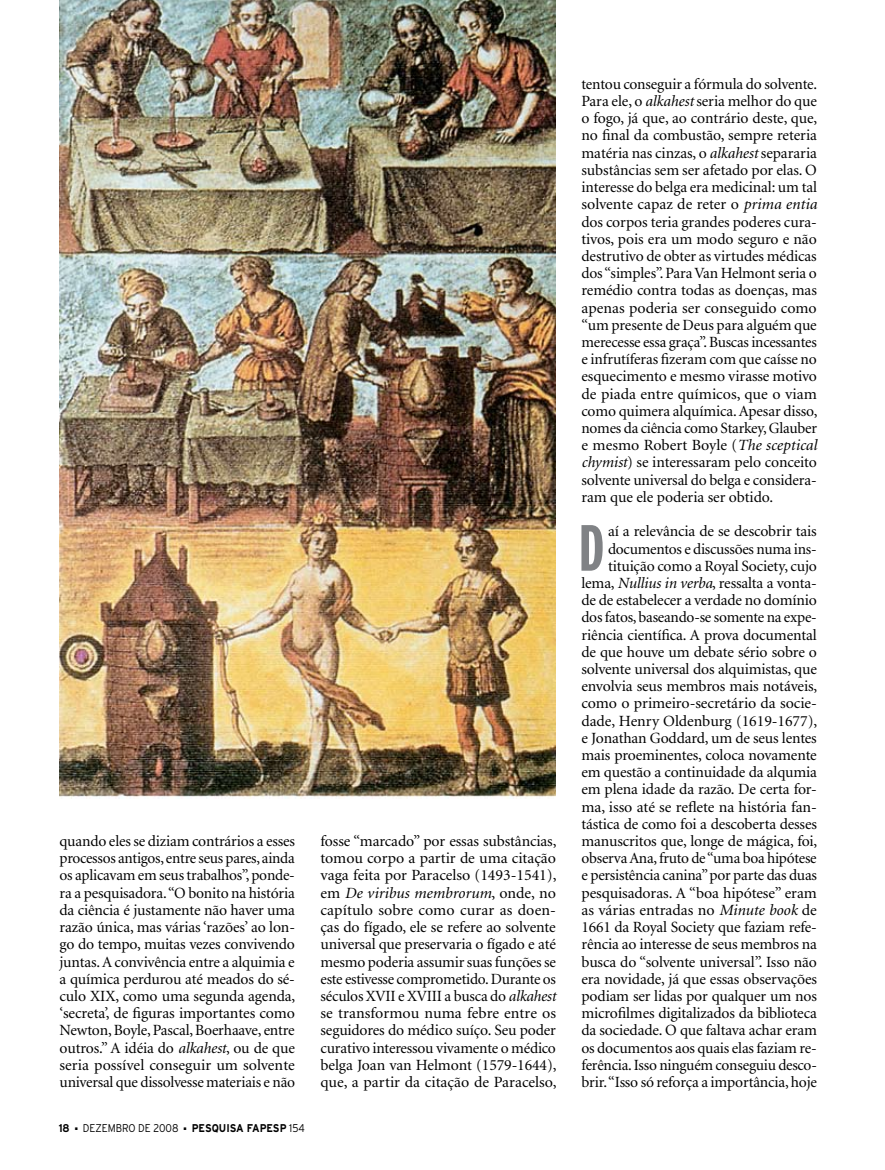
<style>
.page{position:relative;width:885px;height:1170px;background:#fff}
.page>*{position:absolute;margin:0;border:0;box-sizing:border-box;transform-origin:0 0}
.t1{font:700 extra-condensed 65.1px "Interstate";color:#808285;scale:1.04 1}
.t2{font:15.6px/17.2px "Minion";letter-spacing:-.01em;color:#000;text-align:justify}
.t3{font:700 11.25px "Interstate";color:#000;scale:.9 1}
.t4{font:300 11.25px "Interstate";color:#000;scale:.9 1}
.s1{font-style:italic}
.s2{font-weight:300}
</style>
<div class="page">
<img style="left:59px;top:0;width:496px;height:798px">
<p class="t2" style="left:60px;top:833px;width:237px">quando eles se diziam contrários a esses processos antigos, entre seus pares, ainda os aplicavam em seus trabalhos”, ponde&shy;ra a pesquisadora. “O bonito na história da ciência é justamente não haver uma razão única, mas várias ‘razões’ ao lon&shy;go do tempo, muitas vezes convivendo juntas. A convivência entre a alquimia e a química perdurou até meados do sé&shy;culo XIX, como uma segunda agenda, ‘secreta’, de figuras importantes como Newton, Boyle, Pascal, Boerhaave, entre outros.” A idéia do <span class="s1">alkahest</span>, ou de que seria possível conseguir um solvente universal que dissolvesse materiais e não</p>
<p class="t3" style="left:59px;top:1121px;width:14px">18</p>
<p class="t4" style="left:75px;top:1121px;width:117px">■ DEZEMBRO DE 2008</p>
<p class="t3" style="left:184px;top:1121px;width:136px">■ PESQUISA FAPESP <span class="s2">154</span></p>
<p class="t2" style="left:320px;top:833px;width:237px">fosse “marcado” por essas substâncias, tomou corpo a partir de uma citação vaga feita por Paracelso (1493-1541), em <span class="s1">De viribus membrorum</span>, onde, no capítulo sobre como curar as doen&shy;ças do fígado, ele se refere ao solvente universal que preservaria o fígado e até mesmo poderia assumir suas funções se este estivesse comprometido. Durante os séculos XVII e XVIII a busca do <span class="s1">alkahest </span>se transformou numa febre entre os seguidores do médico suíço. Seu poder curativo interessou vivamente o médico belga Joan van Helmont (1579-1644), que, a partir da citação de Paracelso,</p>
<p class="t2" style="left:581px;top:76px;width:237px">tentou conseguir a fórmula do solvente.<br>Para ele, o <span class="s1">alkahest</span> seria melhor do que o fogo, já que, ao contrário deste, que, no final da combustão, sempre reteria matéria nas cinzas, o <span class="s1">alkahest</span> separaria substâncias sem ser afetado por elas. O interesse do belga era medicinal: um tal solvente capaz de reter o <span class="s1">prima entia </span>dos corpos teria grandes poderes cura&shy;tivos, pois era um modo seguro e não destrutivo de obter as virtudes médicas dos “simples”. Para Van Helmont seria o remédio contra todas as doenças, mas apenas poderia ser conseguido como “um presente de Deus para alguém que merecesse essa graça”. Buscas incessantes e infrutíferas fizeram com que caísse no esquecimento e mesmo virasse motivo de piada entre químicos, que o viam como quimera alquímica. Apesar disso, nomes da ciência como Starkey, Glauber e mesmo Robert Boyle (<span class="s1">The sceptical chymist</span>) se interessaram pelo conceito solvente universal do belga e considera&shy;ram que ele poderia ser obtido.</p>
<h1 class="t1" style="left:578px;top:512px;width:27px">D</h1>
<p class="t2" style="left:581px;top:523px;width:237px;text-align:right">aí a relevância de se descobrir tais documentos e discussões numa ins&shy;tituição como a Royal Society, cujo lema, <span class="s1">Nullius in verba</span>, ressalta a vonta&shy;de de estabelecer a verdade no domínio dos fatos, baseando-se somente na expe&shy;riência científica. A prova documental de que houve um debate sério sobre o solvente universal dos alquimistas, que envolvia seus membros mais notáveis, como o primeiro-secretário da socie&shy;dade, Henry Oldenburg (1619-1677), e Jonathan Goddard, um de seus lentes mais proeminentes, coloca novamente em questão a continuidade da alqumia em plena idade da razão. De certa for&shy;ma, isso até se reflete na história fan&shy;tástica de como foi a descoberta desses manuscritos que, longe de mágica, foi, observa Ana, fruto de “uma boa hipótese e persistência canina” por parte das duas pesquisadoras. A “boa hipótese” eram as várias entradas no <span class="s1">Minute book</span> de 1661 da Royal Society que faziam refe&shy;rência ao interesse de seus membros na busca do “solvente universal”. Isso não era novidade, já que essas observações podiam ser lidas por qualquer um nos microfilmes digitalizados da biblioteca da sociedade. O que faltava achar eram os documentos aos quais elas faziam re&shy;ferência. Isso ninguém conseguiu desco&shy;brir. “Isso só reforça a importância, hoje</p>
</div>
